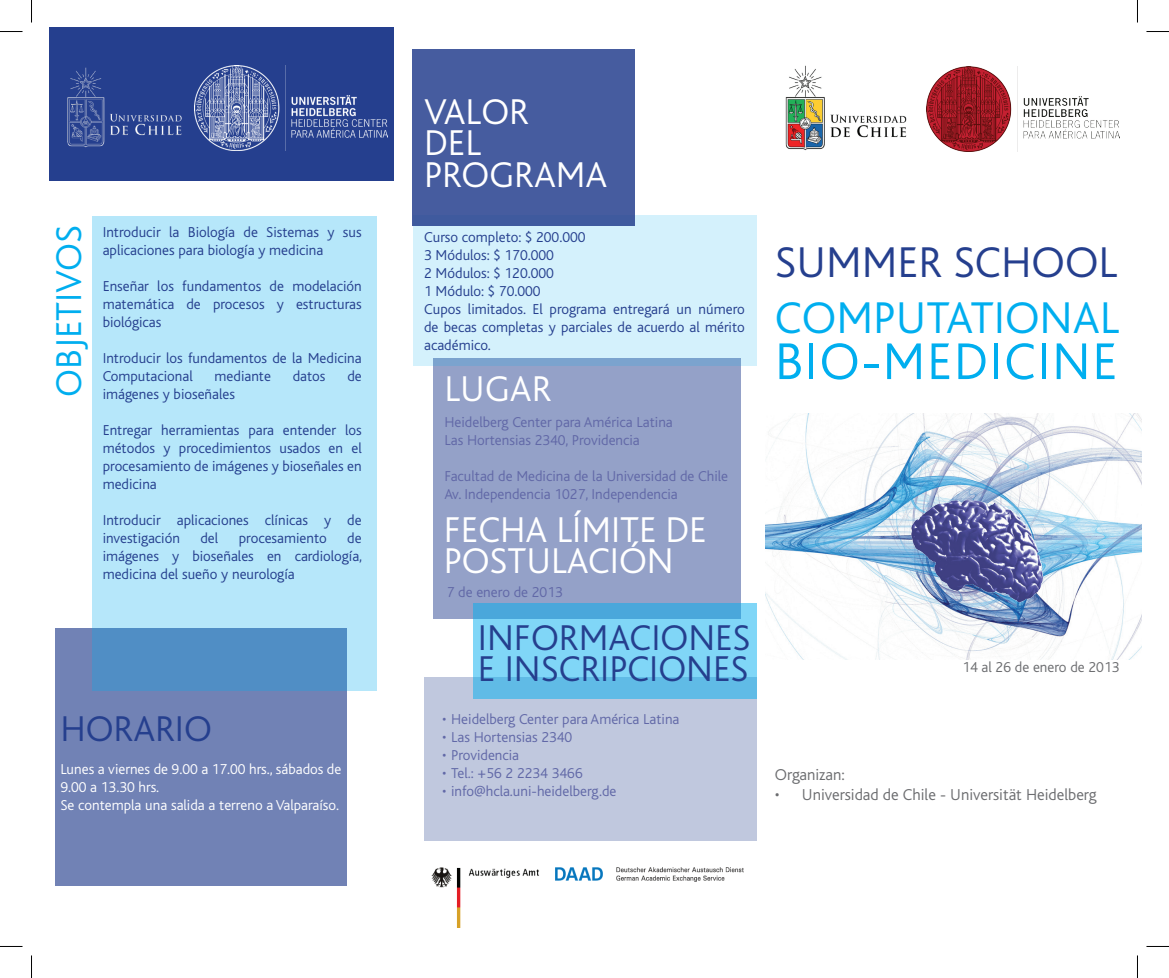
<style>
.page{position:relative;width:1169px;height:978px;background:#fff}
.page>*{position:absolute;margin:0;border:0;box-sizing:border-box;transform-origin:0 0}
.t1{font:300 54px "Bliss";letter-spacing:.03em;color:#00aeef}
.t2{font:300 46.5px "Bliss";color:#00aeef}
.t3{font:300 45px "Bliss";color:#253f8e}
.t4{font:300 37.5px/31.5px "Bliss";color:#fff}
.t5{font:300 37.5px/31.5px "Bliss";color:#253f8e}
.t6{font:300 37.5px "Bliss";color:#00aeef}
.t7{font:300 16.5px "Bliss";color:#6c6d70}
.t8{font:300 15px/18px "Bliss";color:#253f8e}
.t9{font:300 15px/18px "Bliss";color:#6168a7}
.t10{font:300 15px/18px "Bliss";color:#fff}
.t11{font:300 15px "Bliss";color:#6c6d70}
</style>
<div class="page">
<div style="left:55px;top:627px;width:292px;height:258px;background:#7182b5"></div>
<svg style="left:92px;top:216px;width:284px;height:474px;background:#aadcf3"></svg>
<div style="left:433px;top:358px;width:308px;height:260px;background:#94a1c8"></div>
<div style="left:424px;top:676px;width:332px;height:164px;background:#c0c8de"></div>
<div style="left:413px;top:215px;width:343px;height:150px;background:#d4f1fc"></div>
<div style="left:412px;top:49px;width:222px;height:177px;background:#465c9f"></div>
<div style="left:50px;top:27px;width:344px;height:154px;background:#253f8e"></div>
<img style="left:431px;top:867px;width:108px;height:59px">
<img style="left:555px;top:867px;width:188px;height:13px">
<img style="left:765px;top:413px;width:376px;height:246px">
<img style="left:878px;top:498px;width:186px;height:107px">
<svg style="left:472px;top:603px;width:284px;height:95px;background:#71c8ee"></svg>
<img style="left:926px;top:66px;width:193px;height:85px">
<img style="left:195px;top:66px;width:192px;height:84px">
<img style="left:785px;top:65px;width:122px;height:86px">
<img style="left:67px;top:67px;width:115px;height:81px">
<svg style="left:0;top:31px;width:22px;height:1px"></svg>
<svg style="left:1146px;top:31px;width:22px;height:1px"></svg>
<svg style="left:31px;top:0;width:1px;height:22px"></svg>
<svg style="left:31px;top:955px;width:1px;height:22px"></svg>
<h3 class="t6" style="left:49px;top:396px;width:173px;rotate:-90deg">OBJETIVOS</h3>
<p class="t8" style="left:103px;top:223px;width:260px">Introducir la Biología de Sistemas y sus aplicaciones para biología y medicina</p>
<p class="t8" style="left:103px;top:277px;width:260px;text-align:justify">Enseñar los fundamentos de modelación matemática de procesos y estructuras biológicas</p>
<p class="t8" style="left:103px;top:349px;width:260px">Introducir los fundamentos de la Medicina<br>Computacional</p>
<p class="t8" style="left:214px;top:367px;width:58px">mediante</p>
<p class="t8" style="left:293px;top:367px;width:34px">datos</p>
<p class="t8" style="left:347px;top:367px;width:16px">de</p>
<p class="t8" style="left:103px;top:385px;width:134px">imágenes y bioseñales</p>
<p class="t8" style="left:103px;top:421px;width:260px;text-align:justify">Entregar herramientas para entender los métodos y procedimientos usados en el procesamiento de imágenes y bioseñales en medicina</p>
<p class="t8" style="left:103px;top:511px;width:260px">Introducir aplicaciones clínicas y de investigación</p>
<p class="t8" style="left:103px;top:529px;width:261px;text-align:justify;text-indent:244px">de imágenes y bioseñales en cardiología, medicina del sueño y neurología</p>
<p class="t8" style="left:200px;top:529px;width:19px">del</p>
<p class="t8" style="left:239px;top:529px;width:90px">procesamiento</p>
<h3 class="t5" style="left:60px;top:713px;width:153px">HORARIO</h3>
<p class="t10" style="left:60px;top:760px;width:282px">Lunes a viernes de 9.00 a 17.00 hrs., sábados de<br>9.00 a 13.30 hrs.<br>Se contempla una salida a terreno a Valparaíso.</p>
<h3 class="t4" style="left:424px;top:96px;width:185px">VALOR<br>DEL<br>PROGRAMA</h3>
<p class="t8" style="left:424px;top:228px;width:322px">Curso completo: $ 200.000<br>3 Módulos: $ 170.000<br>2 Módulos: $ 120.000<br>1 Módulo: $ 70.000<br>Cupos limitados. El programa entregará un número de becas completas y parciales de acuerdo al mérito académico.</p>
<h3 class="t4" style="left:444px;top:373px;width:109px">LUGAR</h3>
<p class="t9" style="left:444px;top:413px;width:230px">Heidelberg Center para América Latina<br>Las Hortensias 2340, Providencia</p>
<p class="t9" style="left:444px;top:467px;width:285px">Facultad de Medicina de la Universidad de Chile<br>Av. Independencia 1027, Independencia</p>
<h3 class="t4" style="left:443px;top:514px;width:264px">FECHA LÍMITE DE<br>POSTULACIÓN</h3>
<p class="t9" style="left:446px;top:583px;width:118px">7 de enero de 2013</p>
<h3 class="t5" style="left:478px;top:622px;width:274px">INFORMACIONES<br>E INSCRIPCIONES</h3>
<p class="t9" style="left:442px;top:710px;width:239px">• Heidelberg Center para América Latina</p>
<p class="t9" style="left:442px;top:728px;width:132px">• Las Hortensias 2340</p>
<p class="t9" style="left:442px;top:746px;width:79px">• Providencia</p>
<p class="t9" style="left:442px;top:764px;width:142px">• Tel.: +56 2 2234 3466</p>
<p class="t9" style="left:442px;top:782px;width:176px">• info@hcla.uni-heidelberg.de</p>
<h3 class="t3" style="left:774px;top:238px;width:344px">SUMMER SCHOOL</h3>
<h2 class="t2" style="left:774px;top:292px;width:346px">COMPUTATIONAL</h2>
<h1 class="t1" style="left:774px;top:333px;width:344px">BIO-MEDICINE</h1>
<p class="t11" style="left:962px;top:658px;width:158px">14 al 26 de enero de 2013</p>
<p class="t7" style="left:774px;top:765px;width:71px">Organizan:</p>
<p class="t7" style="left:774px;top:785px;width:323px">• Universidad de Chile - Universität Heidelberg</p>
</div>
